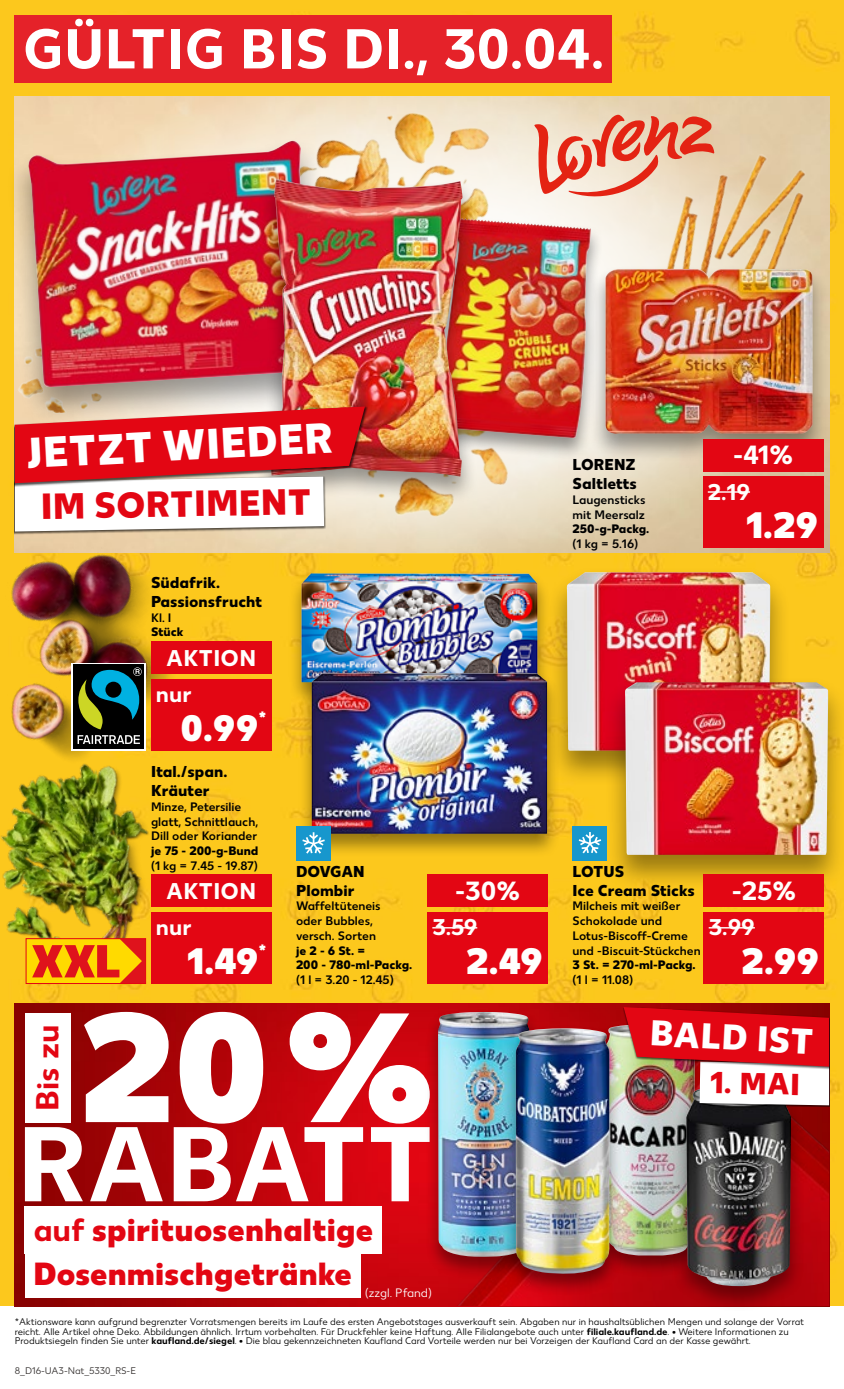
<style>
.page{position:relative;width:844px;height:1389px;background:#fff}
.page>*{position:absolute;margin:0;border:0;box-sizing:border-box;transform-origin:0 0}
.t1{font:800 155.22px "Kaufland";color:#fff}
.t2{font:700 105.88px "Kaufland";letter-spacing:-.02em;color:#fff}
.t3{font:700 56px "Kaufland";letter-spacing:.01em;color:#fff}
.t4{font:42.7px "Kaufland Bold+";color:#fff}
.t5{font:800 36.75px "Kaufland";color:#fffffd}
.t6{font:36.23px "Kaufland Bold+";color:#e30613}
.t7{font:35.7px "Kaufland Bold+";color:#fff}
.t8{font:800 32.02px "Kaufland";letter-spacing:-.005em;color:#e30613}
.t9{font:700 31.68px "Kaufland";color:#e30613}
.t10{font:30.28px "Kaufland Bold+";color:#e30613}
.t11{font:700 26.25px "Kaufland";color:#fffffd}
.t12{font:700 22.75px/36.4px "Kaufland";color:#fffffd}
.t13{font:800 16.28px "Kaufland";color:#fffffd}
.t14{font:15.75px/18.9px "Kaufland Bold+";color:#000}
.t15{font:500 12.25px/14.7px "Kaufland";color:#000}
.t16{font:12.25px/14.7px "Kaufland Bold+";color:#000}
.t17{font:12.25px "Kaufland Bold+";letter-spacing:-.025em;color:#000}
.t18{font:12.25px "Kaufland";color:#fff}
.t19{font:9.62px/9.6px "Kaufland";color:#000}
.t20{font:9.62px "Kaufland";color:#2e2a29}
.s1{font-weight:700}
</style>
<div class="page">
<img style="left:0;top:0;width:843px;height:1306px">
<img style="left:15px;top:1004px;width:813px;height:302px">
<img style="left:378px;top:1019px;width:450px;height:287px">
<div style="left:25px;top:1250px;width:335px;height:48px;background:#fff"></div>
<div style="left:25px;top:1013px;width:45px;height:110px;background:#fff"></div>
<div style="left:25px;top:1206px;width:357px;height:47px;background:#fff"></div>
<svg style="left:15px;top:97px;width:808px;height:456px;background:#e6d2b1"></svg>
<img style="left:165px;top:97px;width:399px;height:118px">
<img style="left:344px;top:460px;width:232px;height:93px">
<img style="left:617px;top:110px;width:211px;height:155px">
<div style="left:424px;top:1008px;width:119px;height:272px;background:#000;opacity:.4"></div>
<img style="left:437px;top:1012px;width:93px;height:245px">
<div style="left:593px;top:1021px;width:114px;height:256px;background:#000;opacity:.4"></div>
<img style="left:605px;top:1024px;width:66px;height:231px">
<div style="left:502px;top:1025px;width:120px;height:271px;background:#000;opacity:.4"></div>
<img style="left:515px;top:1028px;width:94px;height:247px">
<div style="left:288px;top:570px;width:262px;height:136px;background:#000;opacity:.4"></div>
<img style="left:301px;top:573px;width:236px;height:96px">
<div style="left:6px;top:136px;width:329px;height:291px;background:#000;opacity:.4"></div>
<img style="left:27px;top:141px;width:285px;height:246px">
<div style="left:427px;top:215px;width:176px;height:245px;background:#000;opacity:.4"></div>
<img style="left:478px;top:218px;width:113px;height:220px">
<div style="left:546px;top:566px;width:244px;height:220px;background:#000;opacity:.4"></div>
<img style="left:566px;top:572px;width:204px;height:179px">
<div style="left:604px;top:676px;width:239px;height:215px;background:#000;opacity:.4"></div>
<img style="left:624px;top:682px;width:204px;height:173px">
<div style="left:671px;top:1080px;width:135px;height:233px;background:#000;opacity:.4"></div>
<img style="left:686px;top:1105px;width:104px;height:181px">
<div style="left:298px;top:669px;width:262px;height:188px;background:#000;opacity:.4"></div>
<img style="left:311px;top:673px;width:236px;height:161px">
<div style="left:588px;top:265px;width:240px;height:197px;background:#000;opacity:.4"></div>
<img style="left:605px;top:269px;width:207px;height:167px">
<img style="left:0;top:505px;width:224px;height:219px">
<img style="left:0;top:724px;width:229px;height:288px">
<div style="left:254px;top:175px;width:224px;height:329px;background:#000;opacity:.4"></div>
<img style="left:270px;top:179px;width:192px;height:298px">
<img style="left:3px;top:666px;width:116px;height:115px">
<div style="left:15px;top:15px;width:596px;height:68px;background:#e52229"></div>
<div style="left:703px;top:875px;width:120px;height:32px;background:#e30613"></div>
<div style="left:703px;top:912px;width:120px;height:72px;background:#e30613"></div>
<hr style="left:708px;top:927px;width:46px;height:1px;background:#fffffd">
<div style="left:702px;top:439px;width:121px;height:32px;background:#e30613"></div>
<div style="left:702px;top:476px;width:121px;height:72px;background:#e30613"></div>
<hr style="left:707px;top:491px;width:42px;height:2px;background:#fffffd">
<div style="left:427px;top:875px;width:120px;height:32px;background:#e30613"></div>
<div style="left:427px;top:912px;width:120px;height:72px;background:#e30613"></div>
<hr style="left:432px;top:927px;width:45px;height:1px;background:#fffffd">
<div style="left:151px;top:642px;width:120px;height:32px;background:#e30613"></div>
<div style="left:151px;top:679px;width:120px;height:72px;background:#e30613"></div>
<div style="left:151px;top:875px;width:120px;height:32px;background:#e30613"></div>
<div style="left:151px;top:912px;width:120px;height:72px;background:#e30613"></div>
<div style="left:296px;top:826px;width:35px;height:35px;background:#1797cd"></div>
<svg style="left:302px;top:832px;width:23px;height:22px"></svg>
<div style="left:572px;top:826px;width:35px;height:35px;background:#1797cd"></div>
<svg style="left:578px;top:832px;width:23px;height:21px"></svg>
<div style="left:699px;top:1061px;width:129px;height:46px;background:#000;opacity:.66"></div>
<img style="left:623px;top:1007px;width:205px;height:98px">
<div style="left:15px;top:476px;width:311px;height:59px;background:#000;opacity:.66"></div>
<svg style="left:15px;top:406px;width:350px;height:126px"></svg>
<svg style="left:534px;top:115px;width:180px;height:82px;background:#eaa38e"></svg>
<div style="left:26px;top:939px;width:119px;height:45px;background:#ffda00"></div>
<svg style="left:32px;top:940px;width:112px;height:42px"></svg>
<div style="left:26px;top:938px;width:120px;height:46px;border:1px solid #e30613"></div>
<div style="left:72px;top:663px;width:74px;height:88px;background:linear-gradient(to right,#fff,#fff)"></div>
<div style="left:73px;top:665px;width:71px;height:84px;background:#000"></div>
<svg style="left:78px;top:735px;width:62px;height:9px"></svg>
<svg style="left:78px;top:667px;width:64px;height:62px"></svg>
<h3 class="t3" style="left:23px;top:15px;width:582px">GÜLTIG BIS DI., 30.04.</h3>
<h3 class="t4" style="left:25px;top:427px;width:309px;rotate:-3deg">JETZT WIEDER</h3>
<h3 class="t6" style="left:40px;top:484px;width:272px;rotate:-1deg">IM SORTIMENT</h3>
<h3 class="t14" style="left:151px;top:574px;width:113px">Südafrik.<br>Passionsfrucht</h3>
<p class="t15" style="left:151px;top:610px;width:22px">Kl. I</p>
<p class="t16" style="left:151px;top:625px;width:34px">Stück</p>
<h3 class="t12" style="left:156px;top:640px;width:102px;text-indent:10px">AKTION nur</h3>
<h3 class="t5" style="left:180px;top:705px;width:79px">0.99</h3>
<h3 class="t13" style="left:258px;top:707px;width:10px">*</h3>
<h3 class="t14" style="left:151px;top:763px;width:78px">Ital./span.<br>Kräuter</h3>
<p class="t15" style="left:151px;top:800px;width:109px">Minze, Petersilie glatt, Schnittlauch,<br>Dill oder Koriander</p>
<p class="t16" style="left:151px;top:844px;width:109px">je 75 - 200-g-Bund</p>
<p class="t15" style="left:151px;top:859px;width:108px">(1 kg = 7.45 - 19.87)</p>
<h3 class="t14" style="left:296px;top:862px;width:70px">DOVGAN<br>Plombir</h3>
<p class="t15" style="left:296px;top:899px;width:86px">Waffeltüteneis oder Bubbles, versch. Sorten</p>
<p class="t16" style="left:296px;top:943px;width:118px">je 2 - 6 St. =<br>200 - 780-ml-Packg.</p>
<p class="t15" style="left:296px;top:973px;width:99px">(1 l = 3.20 - 12.45)</p>
<h3 class="t12" style="left:156px;top:873px;width:102px;text-indent:10px">AKTION nur</h3>
<h3 class="t5" style="left:187px;top:938px;width:73px">1.49</h3>
<h3 class="t13" style="left:258px;top:940px;width:10px">*</h3>
<h3 class="t11" style="left:455px;top:875px;width:66px">-30%</h3>
<h3 class="t12" style="left:432px;top:910px;width:46px">3.59</h3>
<h3 class="t5" style="left:466px;top:938px;width:78px">2.49</h3>
<h3 class="t14" style="left:572px;top:456px;width:66px">LORENZ<br>Saltletts</h3>
<p class="t15" style="left:572px;top:493px;width:74px">Laugensticks mit Meersalz</p>
<p class="t16" style="left:572px;top:522px;width:78px">250-g-Packg.</p>
<p class="t15" style="left:572px;top:537px;width:67px">(1 kg = 5.16)</p>
<h3 class="t11" style="left:732px;top:439px;width:62px">-41%</h3>
<h3 class="t12" style="left:707px;top:474px;width:44px">2.19</h3>
<h3 class="t5" style="left:745px;top:503px;width:74px">1.29</h3>
<h3 class="t14" style="left:572px;top:862px;width:124px">LOTUS<br>Ice Cream Sticks</h3>
<p class="t15" style="left:572px;top:899px;width:130px">Milcheis mit weißer<br>Schokolade und<br>Lotus-Biscoff-Creme und -Biscuit-Stückchen</p>
<p class="t17" style="left:572px;top:957px;width:124px">3 St. = 270-ml-Packg.</p>
<p class="t15" style="left:572px;top:973px;width:62px">(1 l = 11.08)</p>
<h3 class="t11" style="left:731px;top:875px;width:66px">-25%</h3>
<h3 class="t12" style="left:708px;top:910px;width:48px">3.99</h3>
<h3 class="t5" style="left:741px;top:938px;width:79px">2.99</h3>
<h1 class="t1" style="left:80px;top:972px;width:356px">20 %</h1>
<h2 class="t2" style="left:18px;top:1101px;width:418px">RABATT</h2>
<h3 class="t9" style="left:28px;top:1111px;width:88px;rotate:-90deg">Bis zu</h3>
<h3 class="t8" style="left:33px;top:1210px;width:341px"><span class="s1">auf</span> spirituosenhaltige</h3>
<h3 class="t8" style="left:33px;top:1254px;width:320px">Dosenmischgetränke</h3>
<p class="t18" style="left:365px;top:1285px;width:68px">(zzgl. Pfand)</p>
<h3 class="t7" style="left:651px;top:1011px;width:165px;rotate:3deg">BALD IST</h3>
<h3 class="t10" style="left:710px;top:1064px;width:91px;rotate:1deg">1. MAI</h3>
<p class="t19" style="left:15px;top:1317px;width:790px">*Aktionsware kann aufgrund begrenzter Vorratsmengen bereits im Laufe des ersten Angebotstages ausverkauft sein. Abgaben nur in haushaltsüblichen Mengen und solange der Vorrat reicht. Alle Artikel ohne Deko. Abbildungen ähnlich. Irrtum vorbehalten. Für Druckfehler keine Haftung. Alle Filialangebote auch unter <span class="s1">filiale.kaufland.de</span>. • Weitere Informationen zu<br>Produktsiegeln finden Sie unter <span class="s1">kaufland.de/siegel</span>. • Die blau gekennzeichneten Kaufland Card Vorteile werden nur bei Vorzeigen der Kaufland Card an der Kasse gewährt.</p>
<p class="t20" style="left:15px;top:1365px;width:123px">8_D16-UA3-Nat_5330_RS-E</p>
</div>
